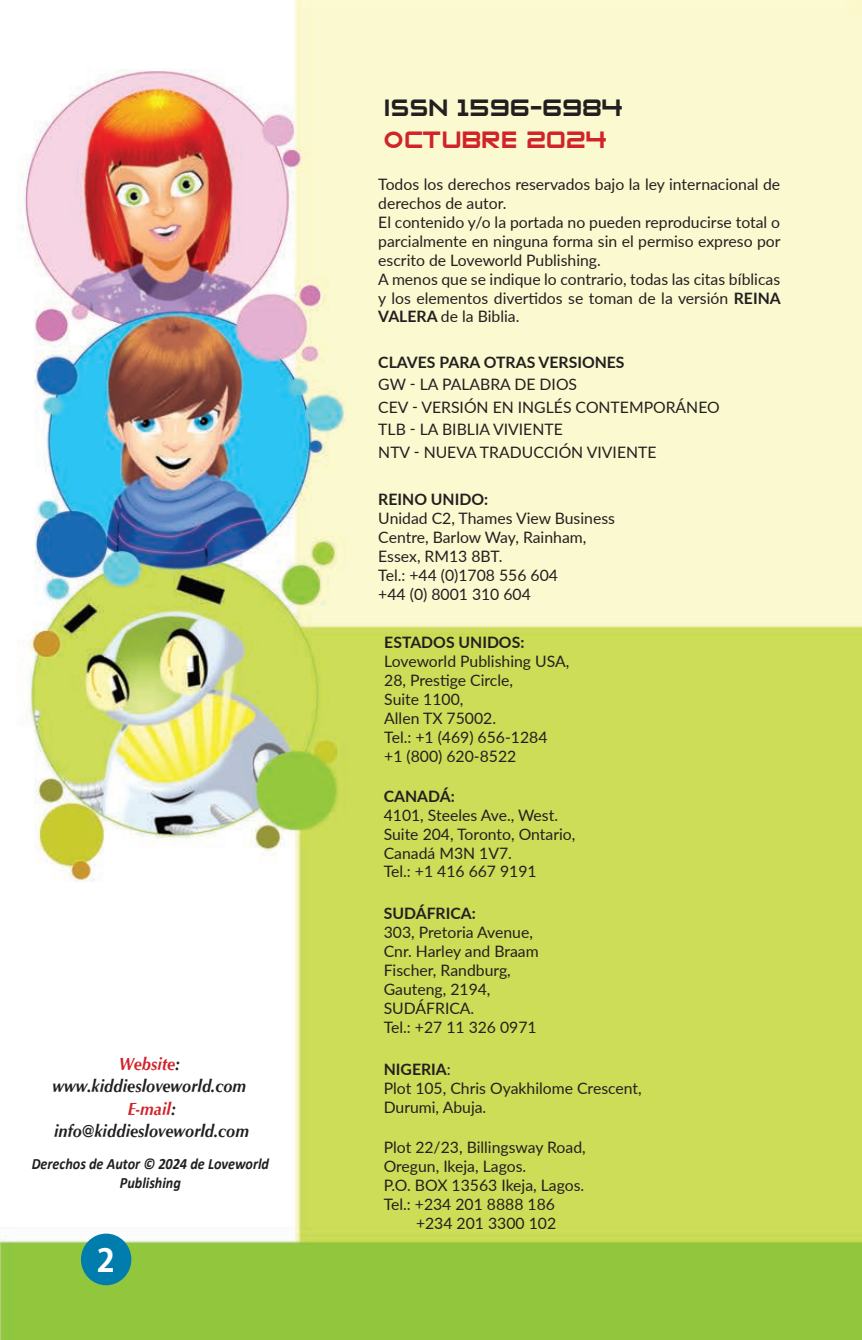
<style>
.page{position:relative;width:862px;height:1340px;background:#fff}
.page>*{position:absolute;margin:0;border:0;box-sizing:border-box;transform-origin:0 0}
.t1{font:700 31.5px "Koz Go Pr 6 N";color:#fff}
.t2{font:27.9px "Zeroes";color:#231f20;scale:1.05 1}
.t3{font:27.9px "Zeroes";color:#d1232a;scale:1.05 1}
.t4{font:italic 700 18px/21.6px "Optimum";color:#231f20;text-align:center;scale:.9 1}
.t5{font:15.75px/18.9px "Lato";color:#231f20}
.t6{font:700 15.75px "Lato";color:#231f20}
.t7{font:italic 700 15.75px/18.9px "Calibri";color:#231f20;text-align:center;scale:.9 1}
.s1{color:#d1232a}
.s2{font-weight:700}
</style>
<div class="page">
<img style="left:0;top:0;width:861px;height:1339px">
<div style="left:81px;top:1233px;width:50px;height:52px;background:#007dad;border-radius:50%"></div>
<p class="t4" style="left:52px;top:1052px;width:217px"><span class="s1">Website</span>: www.kiddiesloveworld.com</p>
<p class="t4" style="left:54px;top:1098px;width:218px"><span class="s1">E-mail</span>: info@kiddiesloveworld.com</p>
<p class="t7" style="left:32px;top:1154px;width:265px">Derechos de Autor © 2024 de Loveworld<br>Publishing</p>
<h1 class="t1" style="left:97px;top:1242px;width:20px">2</h1>
<h2 class="t2" style="left:383px;top:94px;width:229px">ISSN 1596-6984</h2>
<h2 class="t3" style="left:383px;top:126px;width:214px">OCTUBRE 2024</h2>
<p class="t5" style="left:378px;top:174px;width:404px">Todos los derechos reservados bajo la ley internacional de derechos de autor.<br>El contenido y/o la portada no pueden reproducirse total o parcialmente en ninguna forma sin el permiso expreso por escrito de Loveworld Publishing.<br>A menos que se indique lo contrario, todas las citas bíblicas y los elementos divertidos se toman de la versión <span class="s2">REINA VALERA</span> de la Biblia.</p>
<p class="t6" style="left:378px;top:350px;width:248px">CLAVES PARA OTRAS VERSIONES</p>
<p class="t5" style="left:378px;top:373px;width:343px;line-height:22.5px">GW - LA PALABRA DE DIOS<br>CEV - VERSIÓN EN INGLÉS CONTEMPORÁNEO<br>TLB - LA BIBLIA VIVIENTE<br>NTV - NUEVA TRADUCCIÓN VIVIENTE</p>
<p class="t6" style="left:378px;top:488px;width:111px">REINO UNIDO:</p>
<p class="t5" style="left:378px;top:508px;width:238px">Unidad C2, Thames View Business<br>Centre, Barlow Way, Rainham,<br>Essex, RM13 8BT.<br>Tel.: +44 (0)1708 556 604<br>+44 (0) 8001 310 604</p>
<p class="t6" style="left:384px;top:631px;width:141px">ESTADOS UNIDOS:</p>
<p class="t5" style="left:384px;top:651px;width:186px">Loveworld Publishing USA,<br>28, Prestige Circle,<br>Suite 1100,<br>Allen TX 75002.<br>Tel.: +1 (469) 656-1284 +1 (800) 620-8522</p>
<p class="t6" style="left:383px;top:784px;width:73px">CANADÁ:</p>
<p class="t5" style="left:383px;top:805px;width:193px">4101, Steeles Ave., West.<br>Suite 204, Toronto, Ontario,<br>Canadá M3N 1V7.<br>Tel.: +1 416 667 9191</p>
<p class="t6" style="left:383px;top:901px;width:93px">SUDÁFRICA:</p>
<p class="t5" style="left:383px;top:922px;width:156px">303, Pretoria Avenue,<br>Cnr. Harley and Braam<br>Fischer, Randburg,<br>Gauteng, 2194,<br>SUDÁFRICA.<br>Tel.: +27 11 326 0971</p>
<p class="t5" style="left:383px;top:1059px;width:259px"><span class="s2">NIGERIA</span>:<br>Plot 105, Chris Oyakhilome Crescent,<br>Durumi, Abuja.</p>
<p class="t5" style="left:383px;top:1137px;width:203px">Plot 22/23, Billingsway Road,</p>
<p class="t5" style="left:383px;top:1156px;width:144px">Oregun, Ikeja, Lagos.</p>
<p class="t5" style="left:383px;top:1174px;width:202px">P.O. BOX 13563 Ikeja, Lagos.</p>
<p class="t5" style="left:383px;top:1193px;width:173px">Tel.: +234 201 8888 186</p>
<p class="t5" style="left:416px;top:1212px;width:141px">+234 201 3300 102</p>
</div>
